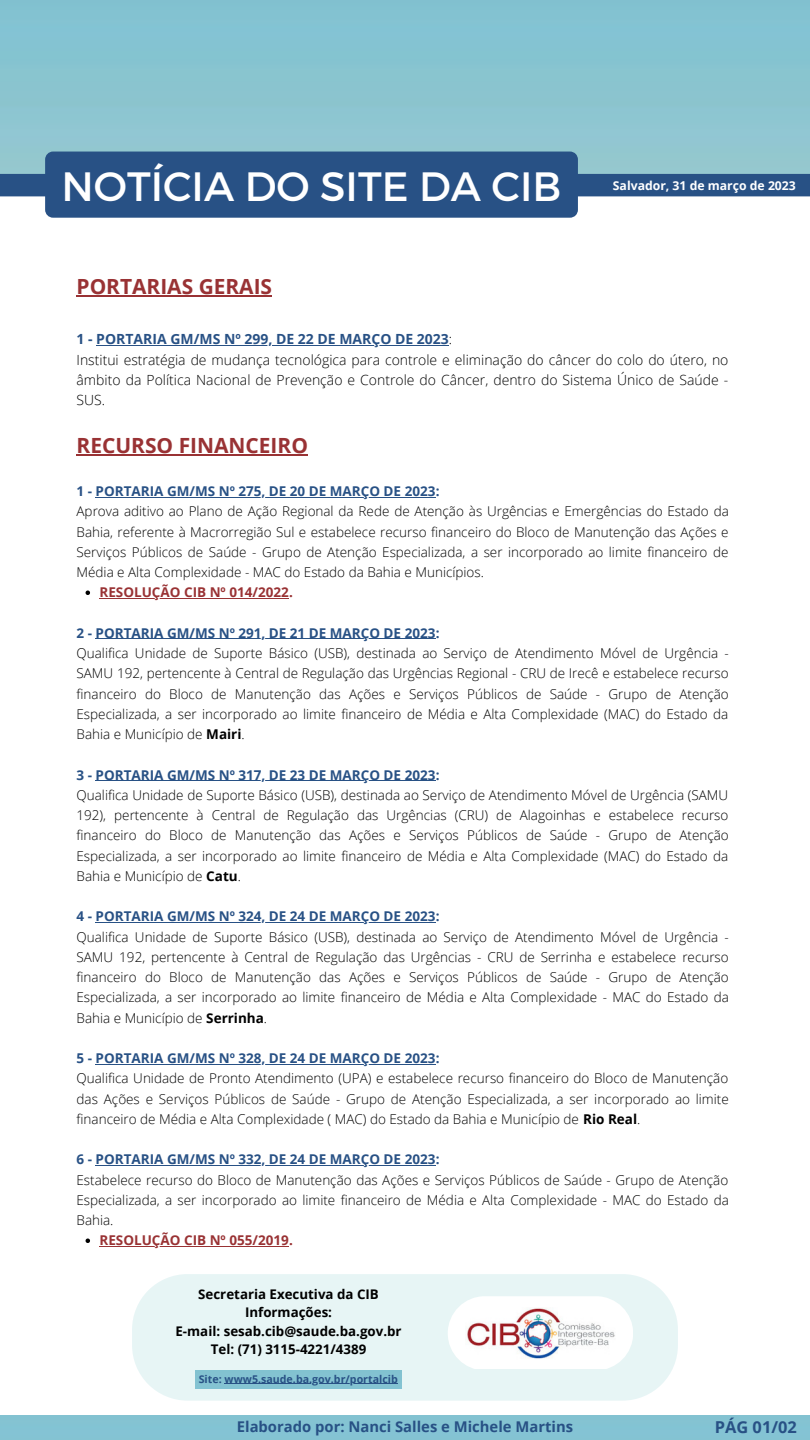
<style>
.page{position:relative;width:810px;height:1440px;background:#fff}
.page>*{position:absolute;margin:0;border:0;box-sizing:border-box;transform-origin:0 0}
.t1{font:40.9px "Montserrat";color:#fff}
.t2{font:700 20.9px "Open Sans";color:#993234}
.t3{font:700 16.4px "Open Sans";color:#285185}
.t4{font:700 14.8px "Open Sans";color:#285185}
.t5{font:300 14px/20.2px "Open Sans";color:#000}
.t6{font:300 13.5px/20.2px "Open Sans";color:#000;text-align:justify}
.t7{font:700 13.5px "Open Sans";color:#285185}
.t8{font:700 13.5px "Open Sans";color:#993234}
.t9{font:700 13.3px/18.2px "Open Sans";color:#000;text-align:center}
.t10{font:700 12.2px "Open Sans";color:#fff}
.t11{font:700 10.7px "Open Sans";color:#285185}
.s1{font-weight:700;color:#285185}
.s2{font-weight:700}
</style>
<div class="page">
<hr style="left:77px;top:296px;width:195px;height:1px;background:#993234">
<hr style="left:96px;top:345px;width:353px;height:1px;background:#285185">
<img style="left:0;top:0;width:810px;height:174px">
<div style="left:0;top:174px;width:810px;height:22px;background:#285185"></div>
<div style="left:132px;top:1274px;width:546px;height:127px;background:#e7f5f5"></div>
<div style="left:196px;top:1371px;width:206px;height:17px;background:#83c2d1"></div>
<svg style="left:448px;top:1296px;width:185px;height:73px"></svg>
<img style="left:466px;top:1307px;width:150px;height:52px">
<div style="left:45px;top:152px;width:533px;height:66px;background:#285185"></div>
<hr style="left:225px;top:1383px;width:173px;height:1px;background:#285185">
<svg style="left:86px;top:591px;width:4px;height:4px"></svg>
<hr style="left:100px;top:598px;width:189px;height:1px;background:#993234">
<svg style="left:86px;top:1239px;width:4px;height:4px"></svg>
<hr style="left:100px;top:1246px;width:189px;height:1px;background:#993234">
<hr style="left:77px;top:454px;width:231px;height:2px;background:#993234">
<hr style="left:96px;top:497px;width:340px;height:1px;background:#285185">
<hr style="left:96px;top:639px;width:340px;height:1px;background:#285185">
<hr style="left:96px;top:780px;width:340px;height:1px;background:#285185">
<hr style="left:96px;top:922px;width:340px;height:1px;background:#285185">
<hr style="left:96px;top:1064px;width:340px;height:1px;background:#285185">
<hr style="left:96px;top:1165px;width:340px;height:1px;background:#285185">
<h1 class="t1" style="left:62px;top:160px;width:501px">NOTÍCIA DO SITE DA CIB</h1>
<p class="t10" style="left:613px;top:177px;width:185px">Salvador, 31 de março de 2023</p>
<h2 class="t2" style="left:77px;top:272px;width:197px">PORTARIAS GERAIS</h2>
<p class="t5" style="left:77px;top:329px;width:653px"><span class="s1">1 - PORTARIA GM/MS Nº 299, DE 22 DE MARÇO DE 2023</span>:<br>Institui estratégia de mudança tecnológica para controle e eliminação do câncer do colo do útero, no âmbito da Política Nacional de Prevenção e Controle do Câncer, dentro do Sistema Único de Saúde - SUS.</p>
<h2 class="t2" style="left:77px;top:430px;width:233px">RECURSO FINANCEIRO</h2>
<p class="t7" style="left:77px;top:482px;width:365px">1 - PORTARIA GM/MS Nº 275, DE 20 DE MARÇO DE 2023:</p>
<p class="t6" style="left:77px;top:501px;width:654px">Aprova aditivo ao Plano de Ação Regional da Rede de Atenção às Urgências e Emergências do Estado da Bahia, referente à Macrorregião Sul e estabelece recurso financeiro do Bloco de Manutenção das Ações e Serviços Públicos de Saúde - Grupo de Atenção Especializada, a ser incorporado ao limite financeiro de Média e Alta Complexidade - MAC do Estado da Bahia e Municípios.</p>
<p class="t8" style="left:100px;top:583px;width:195px">RESOLUÇÃO CIB Nº 014/2022.</p>
<p class="t7" style="left:77px;top:623px;width:365px">2 - PORTARIA GM/MS Nº 291, DE 21 DE MARÇO DE 2023:</p>
<p class="t6" style="left:77px;top:643px;width:654px">Qualifica Unidade de Suporte Básico (USB), destinada ao Serviço de Atendimento Móvel de Urgência - SAMU 192, pertencente à Central de Regulação das Urgências Regional - CRU de Irecê e estabelece recurso financeiro do Bloco de Manutenção das Ações e Serviços Públicos de Saúde - Grupo de Atenção Especializada, a ser incorporado ao limite financeiro de Média e Alta Complexidade (MAC) do Estado da Bahia e Município de <span class="s2">Mairi</span>.</p>
<p class="t7" style="left:77px;top:765px;width:365px">3 - PORTARIA GM/MS Nº 317, DE 23 DE MARÇO DE 2023:</p>
<p class="t6" style="left:77px;top:784px;width:654px">Qualifica Unidade de Suporte Básico (USB), destinada ao Serviço de Atendimento Móvel de Urgência (SAMU 192), pertencente à Central de Regulação das Urgências (CRU) de Alagoinhas e estabelece recurso financeiro do Bloco de Manutenção das Ações e Serviços Públicos de Saúde - Grupo de Atenção Especializada, a ser incorporado ao limite financeiro de Média e Alta Complexidade (MAC) do Estado da Bahia e Município de <span class="s2">Catu</span>.</p>
<p class="t7" style="left:77px;top:907px;width:365px">4 - PORTARIA GM/MS Nº 324, DE 24 DE MARÇO DE 2023:</p>
<p class="t6" style="left:77px;top:926px;width:654px">Qualifica Unidade de Suporte Básico (USB), destinada ao Serviço de Atendimento Móvel de Urgência - SAMU 192, pertencente à Central de Regulação das Urgências - CRU de Serrinha e estabelece recurso financeiro do Bloco de Manutenção das Ações e Serviços Públicos de Saúde - Grupo de Atenção Especializada, a ser incorporado ao limite financeiro de Média e Alta Complexidade - MAC do Estado da Bahia e Município de <span class="s2">Serrinha</span>.</p>
<p class="t7" style="left:77px;top:1049px;width:365px">5 - PORTARIA GM/MS Nº 328, DE 24 DE MARÇO DE 2023:</p>
<p class="t6" style="left:77px;top:1068px;width:654px">Qualifica Unidade de Pronto Atendimento (UPA) e estabelece recurso financeiro do Bloco de Manutenção das Ações e Serviços Públicos de Saúde - Grupo de Atenção Especializada, a ser incorporado ao limite financeiro de Média e Alta Complexidade ( MAC) do Estado da Bahia e Município de <span class="s2">Rio Real</span>.</p>
<p class="t7" style="left:77px;top:1150px;width:365px">6 - PORTARIA GM/MS Nº 332, DE 24 DE MARÇO DE 2023:</p>
<p class="t6" style="left:77px;top:1169px;width:654px">Estabelece recurso do Bloco de Manutenção das Ações e Serviços Públicos de Saúde - Grupo de Atenção Especializada, a ser incorporado ao limite financeiro de Média e Alta Complexidade - MAC do Estado da Bahia.</p>
<p class="t8" style="left:100px;top:1231px;width:195px">RESOLUÇÃO CIB Nº 055/2019.</p>
<p class="t9" style="left:176px;top:1285px;width:228px">Secretaria Executiva da CIB<br>Informações:<br>E-mail: sesab.cib@saude.ba.gov.br<br>Tel: (71) 3115-4221/4389</p>
<p class="t11" style="left:199px;top:1371px;width:201px">Site: www5.saude.ba.gov.br/portalcib</p>
<p class="t4" style="left:237px;top:1417px;width:338px">Elaborado por: Nanci Salles e Michele Martins</p>
<p class="t3" style="left:715px;top:1416px;width:83px">PÁG 01/02</p>
</div>
